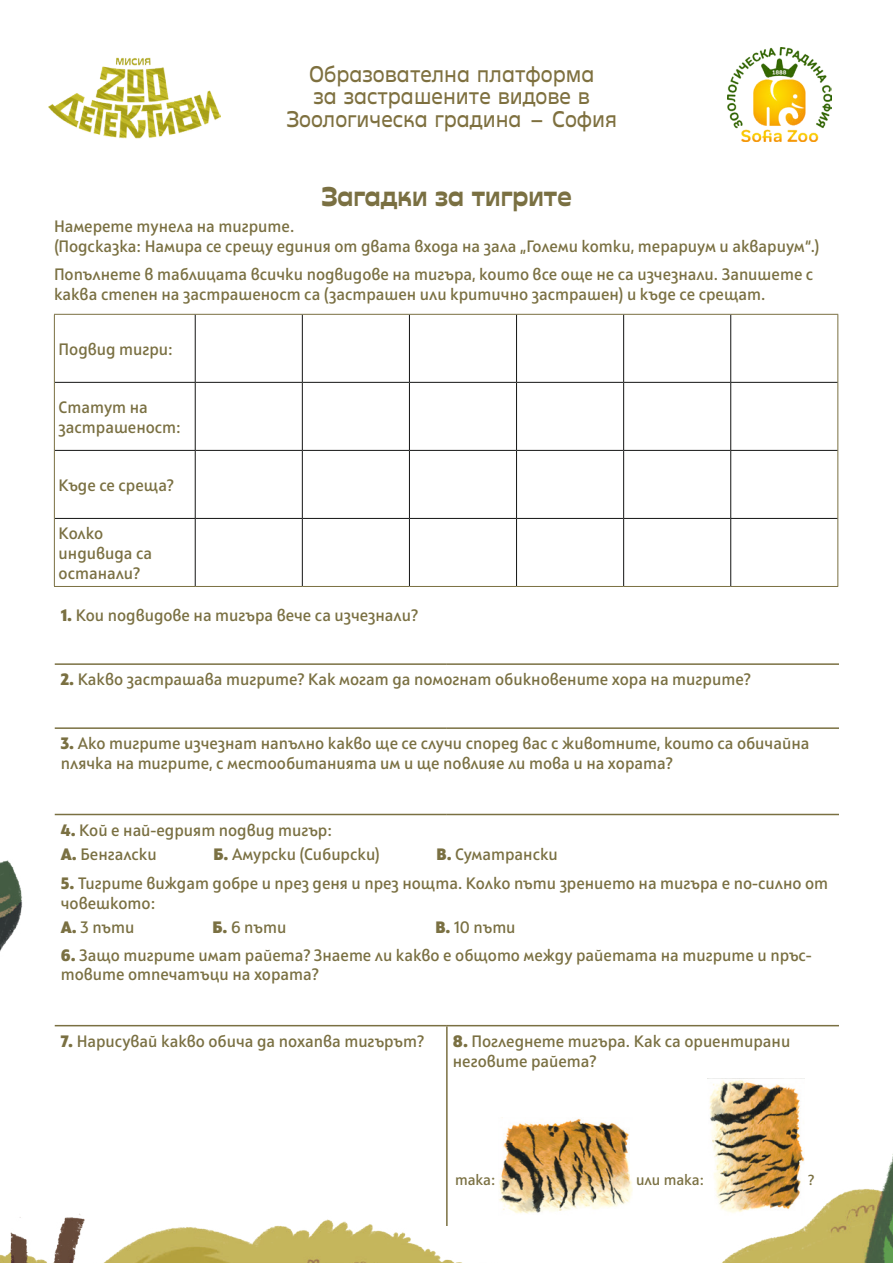
<style>
.page{position:relative;width:893px;height:1263px;background:#fff}
.page>*{position:absolute;margin:0;border:0;box-sizing:border-box;transform-origin:0 0}
.Headline{font:700 27px "Stadio Now Text";color:#7a7042}
.t1{font:22.5px/22.5px "Stadio Now Text";color:#7e703f;text-align:center}
.Body_text{font:600 16.5px/19.8px "Squad";color:#7a7042}
.Body_text-2{font:600 15px "Squad";color:#7a7042}
.Body_text-3{font:600 14.55px "Squad";color:#7a7042}
.s1{font-weight:800}
</style>
<div class="page">
<img style="left:0;top:860px;width:893px;height:403px">
<hr style="left:55px;top:663px;width:392px;height:2px;background:#7a7042">
<hr style="left:447px;top:663px;width:392px;height:2px;background:#7a7042">
<hr style="left:55px;top:727px;width:392px;height:2px;background:#7a7042">
<hr style="left:447px;top:727px;width:392px;height:2px;background:#7a7042">
<hr style="left:55px;top:814px;width:392px;height:1px;background:#7a7042">
<hr style="left:447px;top:814px;width:392px;height:1px;background:#7a7042">
<hr style="left:55px;top:1025px;width:392px;height:1px;background:#7a7042">
<hr style="left:447px;top:1025px;width:392px;height:1px;background:#7a7042">
<hr style="left:446px;top:1026px;width:2px;height:200px;background:#7a7042">
<hr style="left:54px;top:314px;width:141px;height:1px;background:#7a7042">
<hr style="left:54px;top:315px;width:1px;height:67px;background:#7a7042">
<hr style="left:195px;top:314px;width:107px;height:1px;background:#7a7042">
<hr style="left:302px;top:314px;width:107px;height:1px;background:#7a7042">
<hr style="left:409px;top:314px;width:108px;height:1px;background:#7a7042">
<hr style="left:517px;top:314px;width:107px;height:1px;background:#7a7042">
<hr style="left:624px;top:314px;width:107px;height:1px;background:#7a7042">
<hr style="left:731px;top:314px;width:107px;height:1px;background:#7a7042">
<hr style="left:837px;top:315px;width:1px;height:67px;background:#7a7042">
<hr style="left:54px;top:382px;width:1px;height:68px;background:#7a7042">
<hr style="left:837px;top:382px;width:1px;height:68px;background:#7a7042">
<hr style="left:54px;top:450px;width:1px;height:68px;background:#7a7042">
<hr style="left:837px;top:450px;width:1px;height:68px;background:#7a7042">
<hr style="left:54px;top:518px;width:1px;height:68px;background:#7a7042">
<hr style="left:837px;top:518px;width:1px;height:68px;background:#7a7042">
<hr style="left:54px;top:586px;width:141px;height:1px;background:#7a7042">
<hr style="left:195px;top:586px;width:107px;height:1px;background:#7a7042">
<hr style="left:302px;top:586px;width:107px;height:1px;background:#7a7042">
<hr style="left:409px;top:586px;width:108px;height:1px;background:#7a7042">
<hr style="left:517px;top:586px;width:107px;height:1px;background:#7a7042">
<hr style="left:624px;top:586px;width:107px;height:1px;background:#7a7042">
<hr style="left:731px;top:586px;width:107px;height:1px;background:#7a7042">
<hr style="left:195px;top:315px;width:1px;height:67px;background:#131413">
<hr style="left:302px;top:315px;width:1px;height:67px;background:#131413">
<hr style="left:409px;top:315px;width:1px;height:67px;background:#131413">
<hr style="left:516px;top:315px;width:1px;height:67px;background:#131413">
<hr style="left:623px;top:315px;width:1px;height:67px;background:#131413">
<hr style="left:730px;top:315px;width:1px;height:67px;background:#131413">
<hr style="left:55px;top:382px;width:140px;height:1px;background:#131413">
<hr style="left:195px;top:382px;width:107px;height:1px;background:#131413">
<hr style="left:195px;top:383px;width:1px;height:67px;background:#131413">
<hr style="left:302px;top:382px;width:107px;height:1px;background:#131413">
<hr style="left:302px;top:383px;width:1px;height:67px;background:#131413">
<hr style="left:409px;top:382px;width:108px;height:1px;background:#131413">
<hr style="left:409px;top:383px;width:1px;height:67px;background:#131413">
<hr style="left:517px;top:382px;width:107px;height:1px;background:#131413">
<hr style="left:516px;top:383px;width:1px;height:67px;background:#131413">
<hr style="left:624px;top:382px;width:107px;height:1px;background:#131413">
<hr style="left:623px;top:383px;width:1px;height:67px;background:#131413">
<hr style="left:731px;top:382px;width:106px;height:1px;background:#131413">
<hr style="left:730px;top:383px;width:1px;height:67px;background:#131413">
<hr style="left:55px;top:450px;width:140px;height:1px;background:#131413">
<hr style="left:195px;top:450px;width:107px;height:1px;background:#131413">
<hr style="left:195px;top:451px;width:1px;height:67px;background:#131413">
<hr style="left:302px;top:450px;width:107px;height:1px;background:#131413">
<hr style="left:302px;top:451px;width:1px;height:67px;background:#131413">
<hr style="left:409px;top:450px;width:108px;height:1px;background:#131413">
<hr style="left:409px;top:451px;width:1px;height:67px;background:#131413">
<hr style="left:517px;top:450px;width:107px;height:1px;background:#131413">
<hr style="left:516px;top:451px;width:1px;height:67px;background:#131413">
<hr style="left:624px;top:450px;width:107px;height:1px;background:#131413">
<hr style="left:623px;top:451px;width:1px;height:67px;background:#131413">
<hr style="left:731px;top:450px;width:106px;height:1px;background:#131413">
<hr style="left:730px;top:451px;width:1px;height:67px;background:#131413">
<hr style="left:55px;top:518px;width:140px;height:1px;background:#131413">
<hr style="left:195px;top:518px;width:107px;height:1px;background:#131413">
<hr style="left:195px;top:519px;width:1px;height:67px;background:#131413">
<hr style="left:302px;top:518px;width:107px;height:1px;background:#131413">
<hr style="left:302px;top:519px;width:1px;height:67px;background:#131413">
<hr style="left:409px;top:518px;width:108px;height:1px;background:#131413">
<hr style="left:409px;top:519px;width:1px;height:67px;background:#131413">
<hr style="left:517px;top:518px;width:107px;height:1px;background:#131413">
<hr style="left:516px;top:519px;width:1px;height:67px;background:#131413">
<hr style="left:624px;top:518px;width:107px;height:1px;background:#131413">
<hr style="left:623px;top:519px;width:1px;height:67px;background:#131413">
<hr style="left:731px;top:518px;width:106px;height:1px;background:#131413">
<hr style="left:730px;top:519px;width:1px;height:67px;background:#131413">
<img style="left:499px;top:1118px;width:134px;height:97px">
<img style="left:707px;top:1079px;width:98px;height:136px">
<img style="left:727px;top:48px;width:104px;height:94px">
<img style="left:49px;top:57px;width:171px;height:81px">
<h2 class="t1" style="left:286px;top:62px;width:332px">Образователна платформа<br>за застрашените видове в<br>Зоологическа градина – София</h2>
<p class="Headline" style="left:321px;top:180px;width:252px">Загадки за тигрите</p>
<p class="Body_text" style="left:54px;top:216px;width:767px">Намерете тунела на тигрите.<br>(Подсказка: Намира се срещу единия от двата входа на зала „Големи котки, терариум и аквариум“.)</p>
<p class="Body_text" style="left:54px;top:264px;width:761px">Попълнете в таблицата всички подвидове на тигъра, които все още не са изчезнали. Запишете с каква степен на застрашеност са (застрашен или критично застрашен) и къде се срещат.</p>
<p class="Body_text" style="left:59px;top:339px;width:116px">Подвид тигри:</p>
<p class="Body_text" style="left:59px;top:397px;width:124px">Статут на застрашеност:</p>
<p class="Body_text" style="left:59px;top:475px;width:117px">Къде се среща?</p>
<p class="Body_text" style="left:59px;top:523px;width:95px">Колко индивида са останали?</p>
<p class="Body_text" style="left:61px;top:606px;width:359px"><span class="s1">1.</span> Кои подвидове на тигъра вече са изчезнали?</p>
<p class="Body_text" style="left:61px;top:670px;width:691px"><span class="s1">2.</span> Какво застрашава тигрите? Как могат да помогнат обикновените хора на тигрите?</p>
<p class="Body_text" style="left:61px;top:734px;width:750px"><span class="s1">3.</span> Ако тигрите изчезнат напълно какво ще се случи според вас с животните, които са обичайна плячка на тигрите, с местообитанията им и ще повлияе ли това и на хората?</p>
<p class="Body_text" style="left:61px;top:820px;width:273px"><span class="s1">4.</span> Кой е най-едрият подвид тигър:</p>
<p class="Body_text" style="left:61px;top:844px;width:97px"><span class="s1">А.</span> Бенгалски</p>
<p class="Body_text" style="left:213px;top:844px;width:168px"><span class="s1">Б.</span> Амурски (Сибирски)</p>
<p class="Body_text" style="left:437px;top:844px;width:123px"><span class="s1">В.</span> Суматрански</p>
<p class="Body_text" style="left:61px;top:874px;width:769px"><span class="s1">5.</span> Тигрите виждат добре и през деня и през нощта. Колко пъти зрението на тигъра е по-силно от човешкото:</p>
<p class="Body_text" style="left:61px;top:918px;width:75px"><span class="s1">А.</span> 3 пъти</p>
<p class="Body_text" style="left:212px;top:918px;width:75px"><span class="s1">Б.</span> 6 пъти</p>
<p class="Body_text" style="left:435px;top:918px;width:82px"><span class="s1">В.</span> 10 пъти</p>
<p class="Body_text" style="left:61px;top:945px;width:753px"><span class="s1">6.</span> Защо тигрите имат райета? Знаете ли какво е общото между райетата на тигрите и пръс&shy;товите отпечатъци на хората?</p>
<p class="Body_text" style="left:61px;top:1031px;width:365px"><span class="s1">7.</span> Нарисувай какво обича да похапва тигърът?</p>
<p class="Body_text" style="left:453px;top:1031px;width:339px"><span class="s1">8.</span> Погледнете тигъра. Как са ориентирани неговите райета?</p>
<p class="Body_text-2" style="left:455px;top:1171px;width:42px">така:</p>
<p class="Body_text-2" style="left:636px;top:1171px;width:70px">или така:</p>
<p class="Body_text-3" style="left:808px;top:1171px;width:8px">?</p>
</div>
